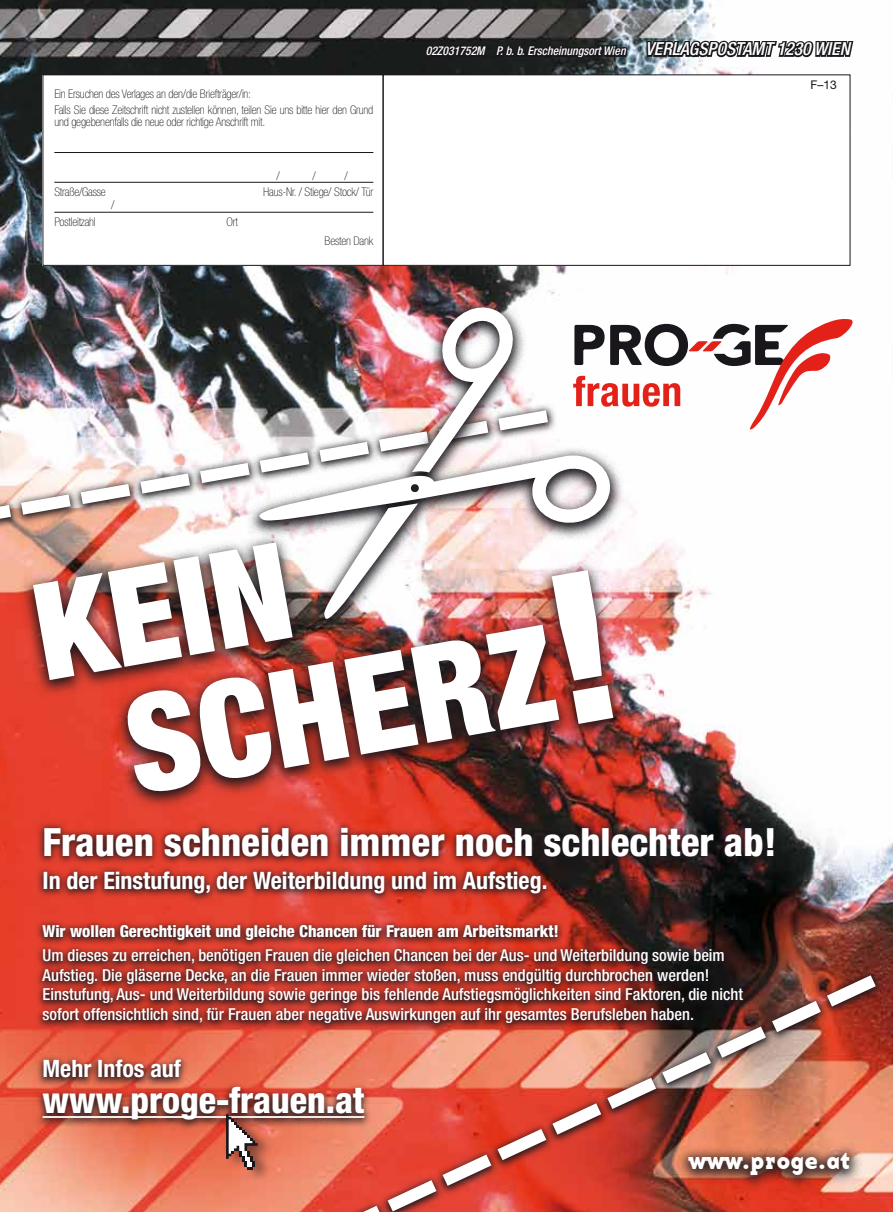
<style>
.page{position:relative;width:893px;height:1212px;background:#fff}
.page>*{position:absolute;margin:0;border:0;box-sizing:border-box;transform-origin:0 0}
.t1{font:900 condensed 135px/127.5px "Helvetica Neue LT Std";color:#fff}
.t2{font:800 condensed 39px "Helvetica Neue LT Std";color:#fff}
.t3{font:800 condensed 36px "Helvetica Neue LT Std";color:#fff}
.t4{font:700 condensed 24px "Helvetica Neue LT Std";color:#fff}
.t5{font:24px "Base Twelve Serif B";color:#fff}
.t6{font:500 condensed 16.5px/19.8px "Helvetica Neue LT Std";color:#fff}
.t7{font:800 condensed 16.5px "Helvetica Neue LT Std";color:#fff}
.t8{font:100 condensed 12px/16.2px "Helvetica Neue LT Std";letter-spacing:-.015em;color:#1a171c}
.t9{font:italic 500 condensed 12px "Helvetica Neue LT Std";color:#fff}
.t10{font:12px "Helvetica Neue LT Std";color:#1a171c}
.s1{font-size:18px}
.s2{font-size:210px}
</style>
<div class="page">
<img style="left:0;top:0;width:893px;height:1212px">
<div style="left:43px;top:75px;width:807px;height:190px;background:#fff"></div>
<hr style="left:54px;top:152px;width:319px;height:1px;background:#1a171c">
<hr style="left:54px;top:182px;width:319px;height:1px;background:#1a171c">
<hr style="left:54px;top:212px;width:319px;height:1px;background:#1a171c">
<img style="left:0;top:403px;width:245px;height:171px">
<img style="left:105px;top:967px;width:779px;height:245px">
<svg style="left:245px;top:297px;width:12px;height:236px"></svg>
<img style="left:20px;top:533px;width:607px;height:276px">
<img style="left:257px;top:0;width:599px;height:622px">
<div style="left:34px;top:821px;width:748px;height:310px;background:#1a171c;opacity:.85"></div>
<hr style="left:43px;top:1116px;width:321px;height:2px;background:#fff">
<div style="left:226px;top:1110px;width:49px;height:72px;background:#1a171c;opacity:.5"></div>
<svg style="left:226px;top:1114px;width:32px;height:55px"></svg>
<p class="t8" style="left:54px;top:86px;width:321px">Ein Ersuchen des Verlages an den/die Briefträger/in:<br>Falls Sie diese Zeitschrift nicht zustellen können, teilen Sie uns bitte hier den Grund</p>
<p class="t8" style="left:54px;top:114px;width:212px">und gegebenenfalls die neue oder richtige Anschrift mit.</p>
<p class="t8" style="left:276px;top:168px;width:5px">/</p>
<p class="t8" style="left:312px;top:168px;width:5px">/</p>
<p class="t8" style="left:345px;top:168px;width:5px">/</p>
<p class="t8" style="left:54px;top:183px;width:53px">Straße/Gasse</p>
<p class="t8" style="left:263px;top:183px;width:112px">Haus-Nr. / Stiege/ Stock/ Tür</p>
<p class="t8" style="left:111px;top:197px;width:5px">/</p>
<p class="t8" style="left:54px;top:214px;width:43px">Postleitzahl</p>
<p class="t8" style="left:227px;top:214px;width:13px">Ort</p>
<p class="t8" style="left:325px;top:232px;width:50px">Besten Dank</p>
<p class="t9" style="left:426px;top:44px;width:426px">02Z031752M P. b. b. Erscheinungsort Wien <span class="s1">VERLAGSPOSTAMT 1230 WIEN</span></p>
<p class="t10" style="left:811px;top:78px;width:28px">F–13</p>
<h1 class="t1" style="left:94px;top:557px;width:500px;text-indent:-70px;rotate:-10deg">KEIN<br>SCHERZ<span class="s2">!</span></h1>
<h2 class="t2" style="left:43px;top:818px;width:736px">Frauen schneiden immer noch schlechter ab!</h2>
<h3 class="t4" style="left:43px;top:866px;width:506px">In der Einstufung, der Weiterbildung und im Aufstieg.</h3>
<p class="t7" style="left:43px;top:921px;width:518px">Wir wollen Gerechtigkeit und gleiche Chancen für Frauen am Arbeitsmarkt!</p>
<p class="t6" style="left:43px;top:945px;width:702px">Um dieses zu erreichen, benötigen Frauen die gleichen Chancen bei der Aus- und Weiterbildung sowie beim Aufstieg. Die gläserne Decke, an die Frauen immer wieder stoßen, muss endgültig durchbrochen werden!<br>Einstufung, Aus- und Weiterbildung sowie geringe bis fehlende Aufstiegsmöglichkeiten sind Faktoren, die nicht sofort offensichtlich sind, für Frauen aber negative Auswirkungen auf ihr gesamtes Berufsleben haben.</p>
<h3 class="t4" style="left:43px;top:1054px;width:140px">Mehr Infos auf</h3>
<h3 class="t3" style="left:43px;top:1078px;width:323px">www.proge-frauen.at</h3>
<h3 class="t5" style="left:688px;top:1144px;width:163px">www.proge.at</h3>
</div>
